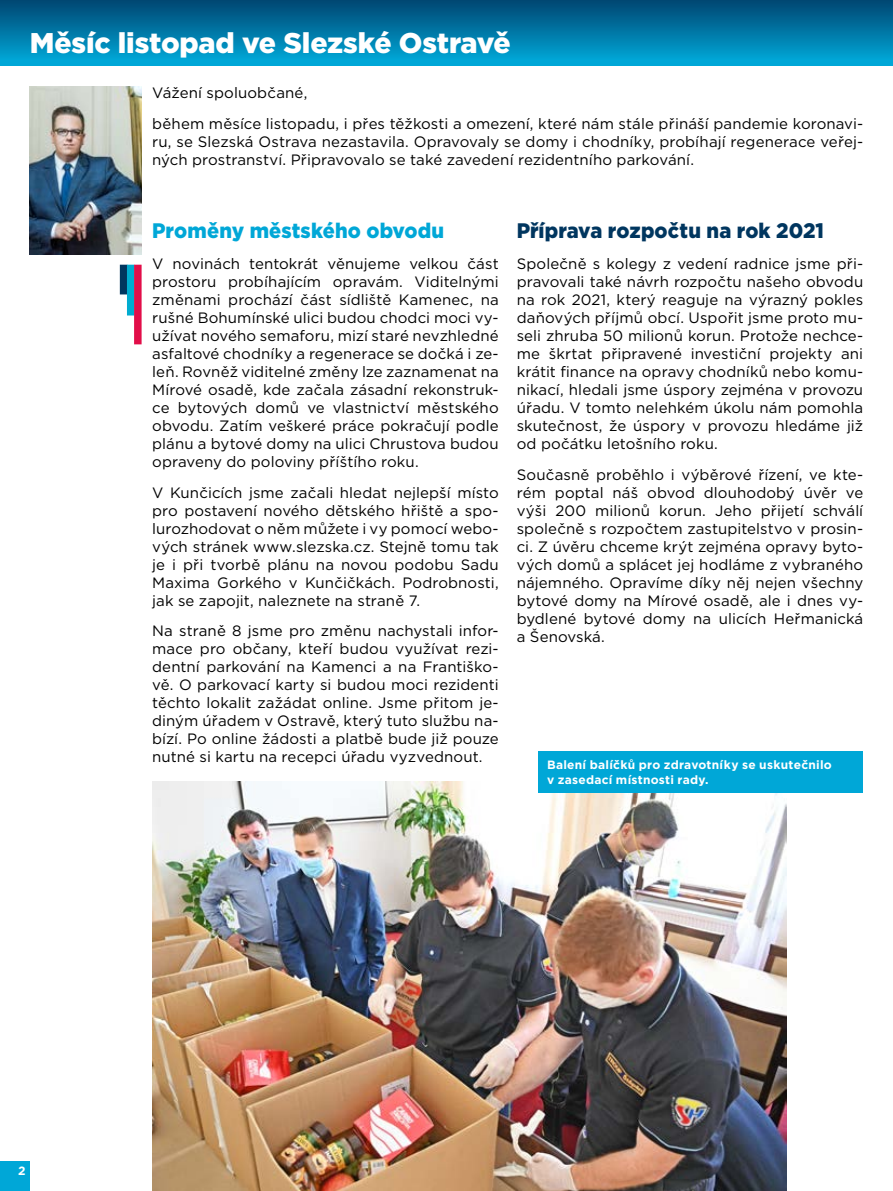
<style>
.page{position:relative;width:893px;height:1191px;background:#fff}
.page>*{position:absolute;margin:0;border:0;box-sizing:border-box;transform-origin:0 0}
.t1{font:900 28.5px "Gotham";letter-spacing:-.005em;color:#fff}
.t2{font:900 21px "Gotham";letter-spacing:.005em;color:#00365f;scale:.95 1}
.t3{font:900 21px "Gotham";letter-spacing:.005em;color:#00a7d7;scale:.95 1}
.t4{font:15px/18px "Gotham";letter-spacing:.005em;color:#000;text-align:justify}
.t5{font:700 12px/14.4px "Gotham";letter-spacing:.02em;color:#fff}
</style>
<div class="page">
<div style="left:0;top:0;width:893px;height:66px;background:linear-gradient(to bottom,#004671,#00abdc)"></div>
<div style="left:120px;top:265px;width:7px;height:29px;background:#00365f"></div>
<div style="left:127px;top:265px;width:7px;height:50px;background:#00acd0"></div>
<div style="left:134px;top:265px;width:8px;height:79px;background:#e20e49"></div>
<img style="left:30px;top:86px;width:112px;height:168px">
<img style="left:152px;top:781px;width:635px;height:410px">
<div style="left:539px;top:751px;width:324px;height:41px;background:#00a7d7"></div>
<div style="left:0;top:1161px;width:30px;height:30px;background:#00a7d7"></div>
<h1 class="t1" style="left:30px;top:23px;width:483px">Měsíc listopad ve Slezské Ostravě</h1>
<p class="t4" style="left:152px;top:77px;width:712px;line-height:30.8px">Vážení spoluobčané,<br>během měsíce listopadu, i přes těžkosti a omezení, které nám stále přináší pandemie koronavi-</p>
<p class="t4" style="left:152px;top:132px;width:712px">ru, se Slezská Ostrava nezastavila. Opravovaly se domy i chodníky, probíhají regenerace veřej&shy;ných prostranství. Připravovalo se také zavedení rezidentního parkování.</p>
<h2 class="t3" style="left:152px;top:216px;width:309px">Proměny městského obvodu</h2>
<p class="t4" style="left:152px;top:254px;width:348px">V novinách tentokrát věnujeme velkou část prostoru probíhajícím opravám. Viditelnými změnami prochází část sídliště Kamenec, na rušné Bohumínské ulici budou chodci moci vy&shy;užívat nového semaforu, mizí staré nevzhledné asfaltové chodníky a regenerace se dočká i ze&shy;leň. Rovněž viditelné změny lze zaznamenat na Mírové osadě, kde začala zásadní rekonstruk&shy;ce bytových domů ve vlastnictví městského obvodu. Zatím veškeré práce pokračují podle plánu a bytové domy na ulici Chrustova budou opraveny do poloviny příštího roku.</p>
<p class="t4" style="left:152px;top:483px;width:348px">V Kunčicích jsme začali hledat nejlepší místo pro postavení nového dětského hřiště a spo&shy;lurozhodovat o něm můžete i vy pomocí webo&shy;vých stránek www.slezska.cz. Stejně tomu tak je i při tvorbě plánu na novou podobu Sadu Maxima Gorkého v Kunčičkách. Podrobnosti, jak se zapojit, naleznete na straně 7.</p>
<p class="t4" style="left:152px;top:622px;width:348px">Na straně 8 jsme pro změnu nachystali infor&shy;mace pro občany, kteří budou využívat rezi&shy;dentní parkování na Kamenci a na Františko&shy;vě. O parkovací karty si budou moci rezidenti těchto lokalit zažádat online. Jsme přitom je&shy;diným úřadem v Ostravě, který tuto službu na&shy;bízí. Po online žádosti a platbě bude již pouze nutné si kartu na recepci úřadu vyzvednout.</p>
<h2 class="t2" style="left:517px;top:216px;width:325px">Příprava rozpočtu na rok 2021</h2>
<p class="t4" style="left:517px;top:254px;width:348px">Společně s kolegy z vedení radnice jsme při&shy;pravovali také návrh rozpočtu našeho obvodu na rok 2021, který reaguje na výrazný pokles daňových příjmů obcí. Uspořit jsme proto mu&shy;seli zhruba 50 milionů korun. Protože nechce&shy;me škrtat připravené investiční projekty ani krátit finance na opravy chodníků nebo komu&shy;nikací, hledali jsme úspory zejména v provozu úřadu. V tomto nelehkém úkolu nám pomohla skutečnost, že úspory v provozu hledáme již od počátku letošního roku.</p>
<p class="t4" style="left:517px;top:465px;width:348px">Současně proběhlo i výběrové řízení, ve kte&shy;rém poptal náš obvod dlouhodobý úvěr ve výši 200 milionů korun. Jeho přijetí schválí společně s rozpočtem zastupitelstvo v prosin&shy;ci. Z úvěru chceme krýt zejména opravy byto&shy;vých domů a splácet jej hodláme z vybraného nájemného. Opravíme díky něj nejen všechny bytové domy na Mírové osadě, ale i dnes vy&shy;bydlené bytové domy na ulicích Heřmanická a Šenovská.</p>
<p class="t5" style="left:547px;top:757px;width:286px">Balení balíčků pro zdravotníky se uskutečnilo v zasedací místnosti rady.</p>
<p class="t5" style="left:18px;top:1163px;width:9px">2</p>
</div>
